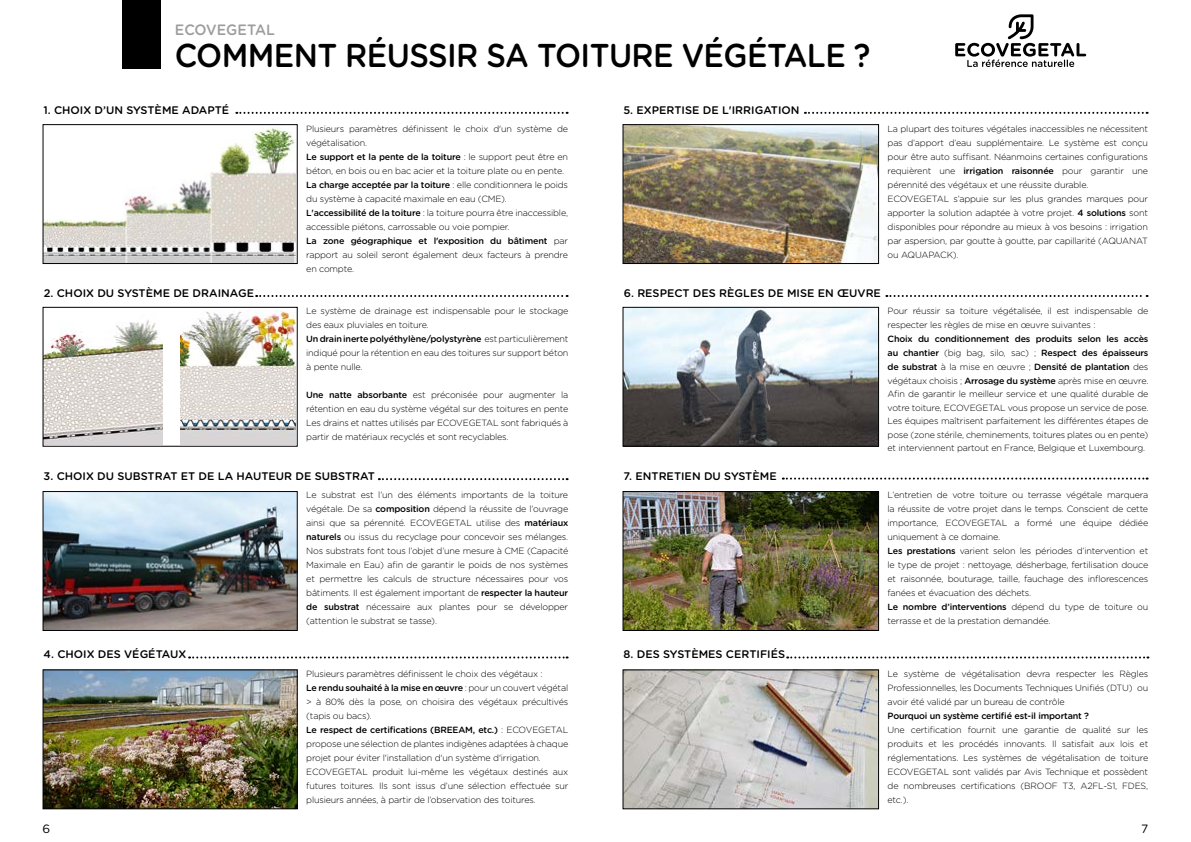
<style>
.page{position:relative;width:1191px;height:842px;background:#fff}
.page>*{position:absolute;margin:0;border:0;box-sizing:border-box;transform-origin:0 0}
.t1{font:500 33px "Gotham Rounded";letter-spacing:-.02em;color:#000;scale:.93 1}
.t2{font:500 15px "Gotham Rounded";color:#9d9d9c;scale:.95 1}
.t3{font:12px "Gotham Rounded";color:#000}
.t4{font:500 11px "Gotham Rounded";color:#000}
.t5{font:300 9px/14px "Gotham Rounded";letter-spacing:-.02em;color:#000}
.t6{font:500 9px "Gotham Rounded";letter-spacing:-.02em;color:#000}
.s1{font-weight:500}
</style>
<div class="page">
<svg style="left:955px;top:14px;width:131px;height:53px"></svg>
<img style="left:45px;top:126px;width:250px;height:136px">
<div style="left:43px;top:124px;width:254px;height:140px;border:1px solid #020203"></div>
<img style="left:45px;top:320px;width:118px;height:124px">
<div style="left:43px;top:307px;width:254px;height:139px;border:1px solid #020203"></div>
<img style="left:45px;top:493px;width:250px;height:136px">
<div style="left:43px;top:491px;width:254px;height:140px;border:1px solid #020203"></div>
<img style="left:45px;top:672px;width:250px;height:135px">
<div style="left:43px;top:670px;width:254px;height:139px;border:1px solid #020203"></div>
<svg style="left:379px;top:478px;width:188px;height:2px"></svg>
<svg style="left:189px;top:656px;width:378px;height:2px"></svg>
<svg style="left:256px;top:295px;width:311px;height:2px"></svg>
<svg style="left:236px;top:112px;width:331px;height:2px"></svg>
<img style="left:625px;top:126px;width:251px;height:136px">
<div style="left:623px;top:124px;width:255px;height:140px;border:1px solid #020203"></div>
<img style="left:625px;top:309px;width:251px;height:135px">
<div style="left:623px;top:307px;width:255px;height:139px;border:1px solid #020203"></div>
<img style="left:625px;top:493px;width:251px;height:136px">
<div style="left:623px;top:491px;width:255px;height:140px;border:1px solid #020203"></div>
<img style="left:625px;top:672px;width:251px;height:135px">
<svg style="left:805px;top:112px;width:342px;height:2px"></svg>
<svg style="left:886px;top:295px;width:261px;height:2px"></svg>
<svg style="left:783px;top:478px;width:364px;height:2px"></svg>
<svg style="left:787px;top:656px;width:361px;height:2px"></svg>
<img style="left:180px;top:311px;width:116px;height:134px">
<div style="left:163px;top:310px;width:17px;height:135px;background:#fff"></div>
<div style="left:122px;top:0;width:39px;height:68px;background:#000"></div>
<h2 class="t2" style="left:175px;top:19px;width:107px">ECOVEGETAL</h2>
<h1 class="t1" style="left:175px;top:32px;width:749px">COMMENT RÉUSSIR SA TOITURE VÉGÉTALE ?</h1>
<p class="t4" style="left:43px;top:102px;width:187px">1. CHOIX D’UN SYSTÈME ADAPTÉ</p>
<p class="t4" style="left:44px;top:285px;width:212px">2. CHOIX DU SYSTÈME DE DRAINAGE</p>
<p class="t5" style="left:306px;top:121px;width:263px">Plusieurs paramètres définissent le choix d'un système de végétalisation.<br><span class="s1">Le support et la pente de la toiture</span> : le support peut être en béton, en bois ou en bac acier et la toiture plate ou en pente.<br><span class="s1">La charge acceptée par la toiture</span> : elle conditionnera le poids du système à capacité maximale en eau (CME).<br><span class="s1">L'accessibilité de la toiture</span> : la toiture pourra être inaccessible, accessible piétons, carrossable ou voie pompier.<br><span class="s1">La zone géographique et l'exposition du bâtiment</span> par rapport au soleil seront également deux facteurs à prendre en compte.</p>
<p class="t5" style="left:306px;top:304px;width:264px">Le système de drainage est indispensable pour le stockage des eaux pluviales en toiture.<br><span class="s1">Un drain inerte polyéthylène/polystyrène</span> est particulièrement indiqué pour la rétention en eau des toitures sur support béton à pente nulle.</p>
<p class="t5" style="left:306px;top:388px;width:264px;text-align:justify"><span class="s1">Une natte absorbante</span> est préconisée pour augmenter la rétention en eau du système végétal sur des toitures en pente Les drains et nattes utilisés par ECOVEGETAL sont fabriqués à partir de matériaux recyclés et sont recyclables.</p>
<p class="t4" style="left:44px;top:468px;width:333px">3. CHOIX DU SUBSTRAT ET DE LA HAUTEUR DE SUBSTRAT</p>
<p class="t4" style="left:44px;top:647px;width:144px">4. CHOIX DES VÉGÉTAUX</p>
<p class="t5" style="left:306px;top:488px;width:263px;text-align:justify">Le substrat est l’un des éléments importants de la toiture végétale. De sa <span class="s1">composition</span> dépend la réussite de l’ouvrage ainsi que sa pérennité. ECOVEGETAL utilise des <span class="s1">matériaux naturels</span> ou issus du recyclage pour concevoir ses mélanges.<br>Nos substrats font tous l’objet d’une mesure à CME (Capacité Maximale en Eau) afin de garantir le poids de nos systèmes et permettre les calculs de structure nécessaires pour vos bâtiments. Il est également important de <span class="s1">respecter la hauteur de substrat</span> nécessaire aux plantes pour se développer (attention le substrat se tasse).</p>
<p class="t5" style="left:306px;top:666px;width:263px">Plusieurs paramètres définissent le choix des végétaux :<br><span class="s1">Le rendu souhaité à la mise en œuvre</span> : pour un couvert végétal &gt; à 80% dès la pose, on choisira des végétaux précultivés (tapis ou bacs).<br><span class="s1">Le respect de certifications (BREEAM, etc.)</span> : ECOVEGETAL propose une sélection de plantes indigènes adaptées à chaque projet pour éviter l'installation d'un système d'irrigation.<br>ECOVEGETAL produit lui-même les végétaux destinés aux futures toitures. Ils sont issus d’une sélection effectuée sur plusieurs années, à partir de l’observation des toitures.</p>
<p class="t4" style="left:623px;top:102px;width:178px">5. EXPERTISE DE L'IRRIGATION</p>
<p class="t5" style="left:887px;top:121px;width:262px">La plupart des toitures végétales inaccessibles ne nécessitent pas d’apport d’eau supplémentaire. Le système est conçu pour être auto suffisant. Néanmoins certaines configurations requièrent une <span class="s1">irrigation raisonnée</span> pour garantir une pérennité des végétaux et une réussite durable.<br>ECOVEGETAL s’appuie sur les plus grandes marques pour apporter la solution adaptée à votre projet. <span class="s1">4 solutions</span> sont disponibles pour répondre au mieux à vos besoins : irrigation par aspersion, par goutte à goutte, par capillarité (AQUANAT ou AQUAPACK).</p>
<p class="t4" style="left:624px;top:285px;width:259px">6. RESPECT DES RÈGLES DE MISE EN ŒUVRE</p>
<p class="t4" style="left:623px;top:468px;width:155px">7. ENTRETIEN DU SYSTÈME</p>
<p class="t4" style="left:623px;top:647px;width:163px">8. DES SYSTÈMES CERTIFIÉS</p>
<p class="t5" style="left:887px;top:304px;width:262px;line-height:13.5px">Pour réussir sa toiture végétalisée, il est indispensable de respecter les règles de mise en œuvre suivantes :</p>
<p class="t5" style="left:887px;top:331px;width:262px;line-height:13.7px;text-align:justify"><span class="s1">Choix du conditionnement des produits selon les accès au chantier</span> (big bag, silo, sac) ; <span class="s1">Respect des épaisseurs de substrat</span> à la mise en œuvre ; <span class="s1">Densité de plantation</span> des végétaux choisis ; <span class="s1">Arrosage du système</span> après mise en œuvre.<br>Afin de garantir le meilleur service et une qualité durable de votre toiture, ECOVEGETAL vous propose un service de pose.<br>Les équipes maîtrisent parfaitement les différentes étapes de pose (zone stérile, cheminements, toitures plates ou en pente) et interviennent partout en France, Belgique et Luxembourg.</p>
<p class="t5" style="left:887px;top:488px;width:262px">L’entretien de votre toiture ou terrasse végétale marquera la réussite de votre projet dans le temps. Conscient de cette importance, ECOVEGETAL a formé une équipe dédiée uniquement à ce domaine.<br><span class="s1">Les prestations</span> varient selon les périodes d’intervention et le type de projet : nettoyage, désherbage, fertilisation douce et raisonnée, bouturage, taille, fauchage des inflorescences fanées et évacuation des déchets.<br><span class="s1">Le nombre d’interventions</span> dépend du type de toiture ou terrasse et de la prestation demandée.</p>
<p class="t5" style="left:887px;top:666px;width:262px;text-align:justify">Le système de végétalisation devra respecter les Règles Professionnelles, les Documents Techniques Unifiés (DTU) ou avoir été validé par un bureau de contrôle</p>
<p class="t6" style="left:887px;top:709px;width:203px">Pourquoi un système certifié est-il important ?</p>
<p class="t5" style="left:887px;top:722px;width:262px;text-align:justify">Une certification fournit une garantie de qualité sur les produits et les procédés innovants. Il satisfait aux lois et réglementations. Les systèmes de végétalisation de toiture ECOVEGETAL sont validés par Avis Technique et possèdent de nombreuses certifications (BROOF T3, A2FL-S1, FDES, etc.).</p>
<h3 class="t3" style="left:43px;top:820px;width:9px">6</h3>
<h3 class="t3" style="left:1141px;top:820px;width:9px">7</h3>
</div>
